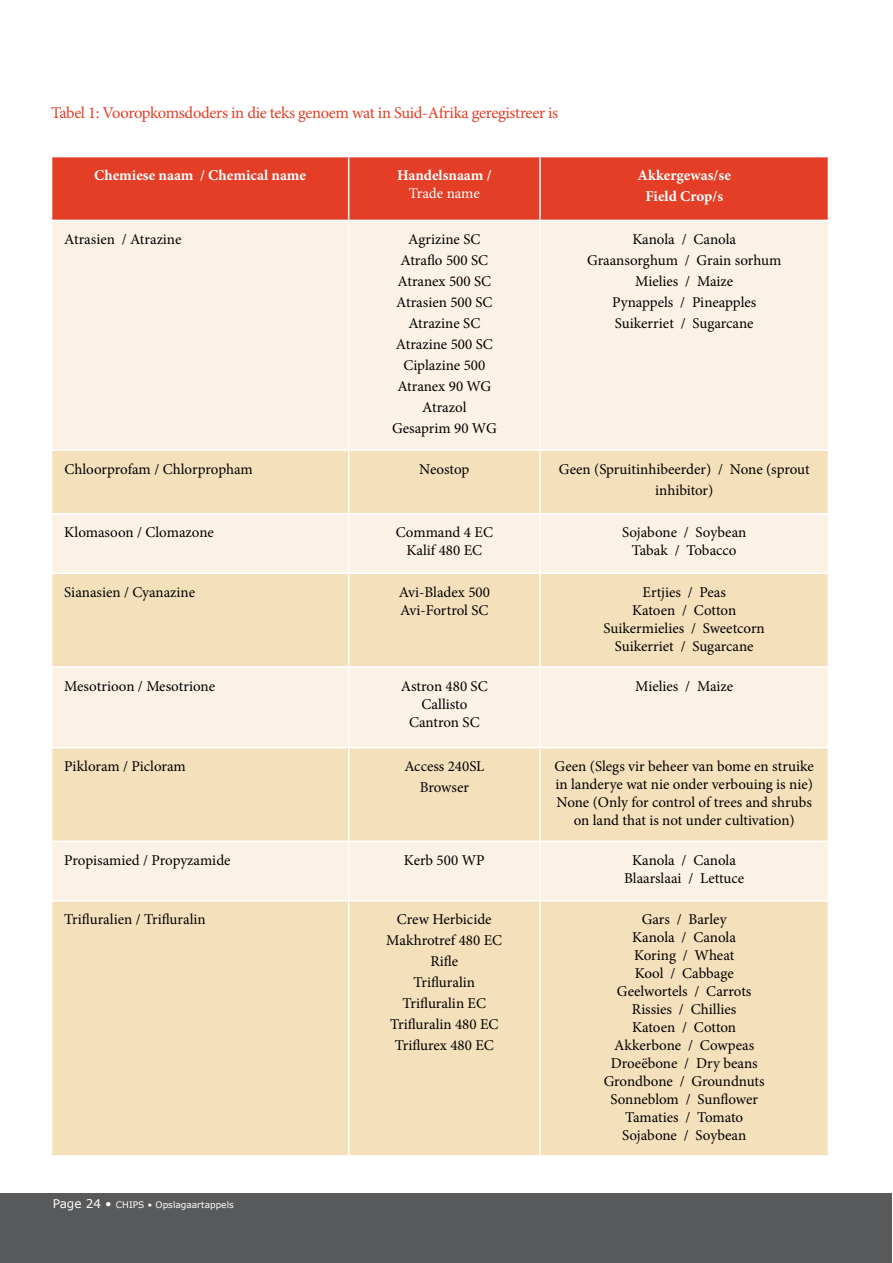
<style>
.page{position:relative;width:893px;height:1263px;background:#fff}
.page>*{position:absolute;margin:0;border:0;box-sizing:border-box;transform-origin:0 0}
.t1{font:16.5px "Minion Pro";letter-spacing:-.02em;color:#e43e26}
.t2{font:15px/18px "Minion Pro";color:#000;text-align:center}
.t3{font:700 15px/21px "Minion Pro";color:#fff;text-align:center}
.t4{font:15px "Minion Pro";letter-spacing:-.005em;color:#fff}
.t5{font:9px "MS Reference Sans Serif";color:#fff}
.s1{font-size:12px}
</style>
<div class="page">
<div style="left:0;top:1193px;width:892px;height:70px;background:#58595b"></div>
<div style="left:52px;top:157px;width:776px;height:63px;background:#e43e26"></div>
<div style="left:52px;top:221px;width:776px;height:228px;background:#fbf2e5"></div>
<svg style="left:52px;top:451px;width:776px;height:704px;background:#f6e5c7"></svg>
<hr style="left:348px;top:451px;width:1px;height:62px;background:#fff">
<hr style="left:539px;top:451px;width:2px;height:62px;background:#fff">
<hr style="left:51px;top:513px;width:298px;height:1px;background:#fff">
<hr style="left:349px;top:513px;width:191px;height:1px;background:#fff">
<hr style="left:348px;top:514px;width:1px;height:59px;background:#fff">
<hr style="left:540px;top:513px;width:289px;height:1px;background:#fff">
<hr style="left:539px;top:514px;width:2px;height:59px;background:#fff">
<hr style="left:51px;top:573px;width:298px;height:1px;background:#fff">
<hr style="left:349px;top:573px;width:191px;height:1px;background:#fff">
<hr style="left:348px;top:574px;width:1px;height:92px;background:#fff">
<hr style="left:540px;top:573px;width:289px;height:1px;background:#fff">
<hr style="left:539px;top:574px;width:2px;height:92px;background:#fff">
<hr style="left:51px;top:666px;width:298px;height:2px;background:#fff">
<hr style="left:349px;top:666px;width:191px;height:2px;background:#fff">
<hr style="left:348px;top:668px;width:1px;height:79px;background:#fff">
<hr style="left:540px;top:666px;width:289px;height:2px;background:#fff">
<hr style="left:539px;top:668px;width:2px;height:79px;background:#fff">
<hr style="left:51px;top:747px;width:298px;height:1px;background:#fff">
<hr style="left:349px;top:747px;width:191px;height:1px;background:#fff">
<hr style="left:348px;top:748px;width:1px;height:92px;background:#fff">
<hr style="left:540px;top:747px;width:289px;height:1px;background:#fff">
<hr style="left:539px;top:748px;width:2px;height:92px;background:#fff">
<hr style="left:51px;top:840px;width:298px;height:2px;background:#fff">
<hr style="left:349px;top:840px;width:191px;height:2px;background:#fff">
<hr style="left:348px;top:842px;width:1px;height:58px;background:#fff">
<hr style="left:540px;top:840px;width:289px;height:2px;background:#fff">
<hr style="left:539px;top:842px;width:2px;height:58px;background:#fff">
<hr style="left:51px;top:900px;width:298px;height:1px;background:#fff">
<hr style="left:349px;top:900px;width:191px;height:1px;background:#fff">
<hr style="left:348px;top:901px;width:1px;height:254px;background:#fff">
<hr style="left:540px;top:900px;width:289px;height:1px;background:#fff">
<hr style="left:539px;top:901px;width:2px;height:254px;background:#fff">
<hr style="left:348px;top:157px;width:1px;height:63px;background:#fff">
<hr style="left:539px;top:157px;width:2px;height:63px;background:#fff">
<hr style="left:348px;top:221px;width:1px;height:228px;background:#fff">
<hr style="left:539px;top:221px;width:2px;height:228px;background:#fff">
<p class="t1" style="left:51px;top:102px;width:509px">Tabel 1: Vooropkomsdoders in die teks genoem wat in Suid-Afrika geregistreer is</p>
<p class="t3" style="left:94px;top:165px;width:214px">Chemiese naam / Chemical name</p>
<p class="t3" style="left:397px;top:165px;width:96px">Handelsnaam /</p>
<p class="t4" style="left:409px;top:183px;width:73px">Trade name</p>
<p class="t3" style="left:638px;top:165px;width:95px">Akkergewas/se<br>Field Crop/s</p>
<p class="t2" style="left:64px;top:230px;width:119px">Atrasien / Atrazine</p>
<p class="t2" style="left:392px;top:229px;width:106px;line-height:21px">Agrizine SC<br>Atraflo 500 SC<br>Atranex 500 SC<br>Atrasien 500 SC<br>Atrazine SC<br>Atrazine 500 SC<br>Ciplazine 500<br>Atranex 90 WG<br>Atrazol<br>Gesaprim 90 WG</p>
<p class="t2" style="left:587px;top:229px;width:196px;line-height:21px">Kanola / Canola<br>Graansorghum / Grain sorhum<br>Mielies / Maize<br>Pynappels / Pineapples<br>Suikerriet / Sugarcane</p>
<p class="t2" style="left:64px;top:460px;width:190px">Chloorprofam / Chlorpropham</p>
<p class="t2" style="left:419px;top:460px;width:52px">Neostop</p>
<p class="t2" style="left:559px;top:458px;width:252px;line-height:21px">Geen (Spruitinhibeerder) / None (sprout inhibitor)</p>
<p class="t2" style="left:64px;top:524px;width:151px">Klomasoon / Clomazone</p>
<p class="t2" style="left:396px;top:524px;width:99px">Command 4 EC<br>Kalif 480 EC</p>
<p class="t2" style="left:622px;top:524px;width:126px">Sojabone / Soybean<br>Tabak / Tobacco</p>
<p class="t2" style="left:64px;top:583px;width:132px">Sianasien / Cyanazine</p>
<p class="t2" style="left:399px;top:583px;width:93px;text-align:left">Avi-Bladex 500<br>Avi-Fortrol SC</p>
<p class="t2" style="left:604px;top:583px;width:163px">Ertjies / Peas<br>Katoen / Cotton<br>Suikermielies / Sweetcorn<br>Suikerriet / Sugarcane</p>
<p class="t2" style="left:64px;top:677px;width:152px">Mesotrioon / Mesotrione</p>
<p class="t2" style="left:401px;top:677px;width:88px">Astron 480 SC<br>Callisto<br>Cantron SC</p>
<p class="t2" style="left:635px;top:677px;width:100px">Mielies / Maize</p>
<p class="t2" style="left:64px;top:758px;width:123px">Pikloram / Picloram</p>
<p class="t2" style="left:404px;top:756px;width:81px;line-height:21px">Access 240SL<br>Browser</p>
<p class="t2" style="left:555px;top:758px;width:261px">Geen (Slegs vir beheer van bome en struike in landerye wat nie onder verbouing is nie)<br>None (Only for control of trees and shrubs on land that is not under cultivation)</p>
<p class="t2" style="left:64px;top:851px;width:168px">Propisamied / Propyzamide</p>
<p class="t2" style="left:404px;top:851px;width:82px">Kerb 500 WP</p>
<p class="t2" style="left:624px;top:851px;width:122px">Kanola / Canola<br>Blaarslaai / Lettuce</p>
<p class="t2" style="left:64px;top:911px;width:143px">Trifluralien / Trifluralin</p>
<p class="t2" style="left:386px;top:909px;width:117px;line-height:21px">Crew Herbicide<br>Makhrotref 480 EC<br>Rifle<br>Trifluralin<br>Trifluralin EC<br>Trifluralin 480 EC<br>Triflurex 480 EC</p>
<p class="t2" style="left:604px;top:911px;width:163px">Gars / Barley<br>Kanola / Canola<br>Koring / Wheat<br>Kool / Cabbage<br>Geelwortels / Carrots<br>Rissies / Chillies<br>Katoen / Cotton<br>Akkerbone / Cowpeas<br>Droeëbone / Dry beans<br>Grondbone / Groundnuts<br>Sonneblom / Sunflower<br>Tamaties / Tomato<br>Sojabone / Soybean</p>
<p class="t5" style="left:53px;top:1199px;width:183px"><span class="s1">Page 24 •</span> CHIPS • Opslagaartappels</p>
</div>
